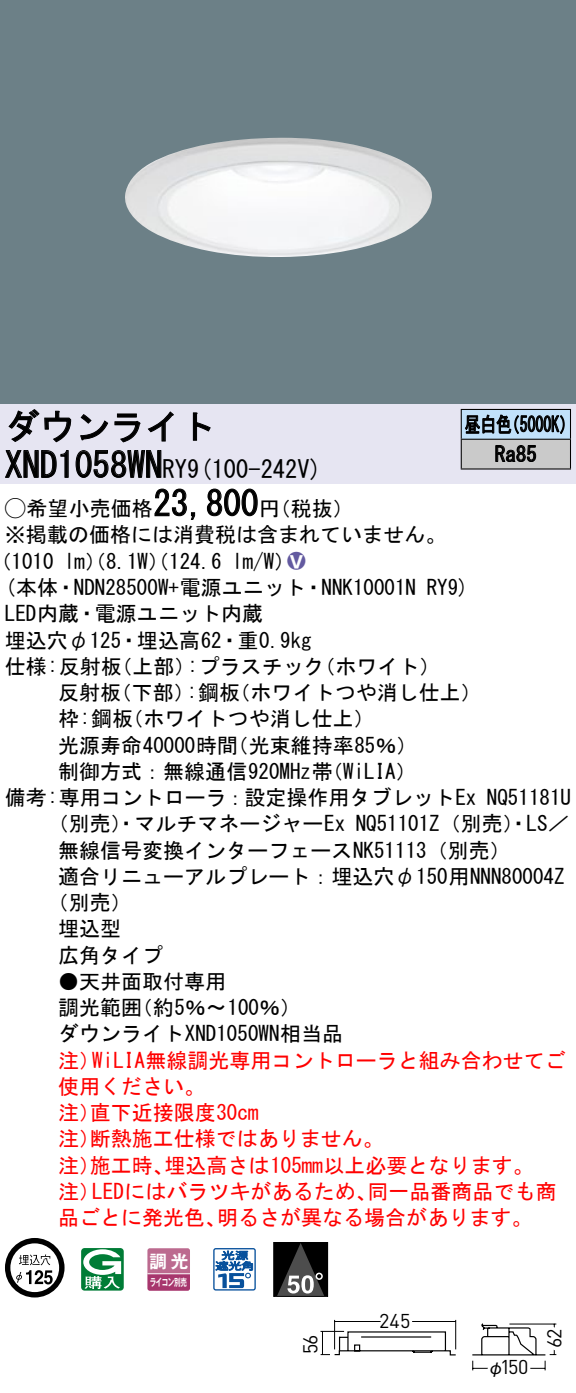
<style>
.page{position:relative;width:576px;height:1393px;background:#fff}
.page>*{position:absolute;margin:0;border:0;box-sizing:border-box;transform-origin:0 0}
.t1{font:35px "MS Gothic";color:#000}
.t2{font:24.5px "MS Gothic";color:#000}
.t3{font:21px/26.2px "MS Gothic";color:#000}
.t4{font:21px/26.2px "MS Gothic";color:#f00}
.t5{font:21px/29.8px "MS Gothic";color:#000;scale:.75 1}
.t6{font:21px "Ford Classification 1";color:#635aa0}
.t7{font:19.95px "DINOT";letter-spacing:-.02em;color:#000}
.t8{font:17.5px "Gothic MB101 Pro De Bold 90 pv RKSJ H";color:#fff}
.t9{font:17.5px "Gothic BBB Pro Medium 90 pv RKSJ H";color:#000}
.t10{font:10.15px "Gothic MB101 Pro De Bold 90 pv RKSJ H";letter-spacing:-.05em;color:#fff;scale:.65 1}
.s1{font-size:24.5px}
.s2{font-family:"Ford Classification 1"}
.s3{color:#fff}
</style>
<div class="page">
<div style="left:0;top:0;width:575px;height:404px;background:#6c8087"></div>
<img style="left:125px;top:138px;width:307px;height:119px">
<div style="left:0;top:404px;width:575px;height:79px;background:#e6e5f2"></div>
<svg style="left:8px;top:409px;width:64px;height:34px"></svg>
<svg style="left:80px;top:413px;width:60px;height:30px"></svg>
<svg style="left:147px;top:411px;width:26px;height:31px"></svg>
<svg style="left:192px;top:412px;width:19px;height:29px"></svg>
<svg style="left:5px;top:450px;width:64px;height:28px"></svg>
<svg style="left:75px;top:450px;width:87px;height:28px"></svg>
<svg style="left:154px;top:488px;width:42px;height:32px"></svg>
<svg style="left:207px;top:488px;width:51px;height:29px"></svg>
<svg style="left:5px;top:1238px;width:59px;height:59px"></svg>
<svg style="left:81px;top:1248px;width:43px;height:42px"></svg>
<svg style="left:147px;top:1248px;width:43px;height:43px;background:#b55a85"></svg>
<hr style="left:147px;top:1273px;width:43px;height:1px;background:#fff">
<svg style="left:213px;top:1248px;width:43px;height:42px"></svg>
<div style="left:273px;top:1242px;width:54px;height:54px;background:#000"></div>
<svg style="left:277px;top:1244px;width:47px;height:51px"></svg>
<div style="left:273px;top:1242px;width:55px;height:55px;border:1px solid #000"></div>
<div style="left:461px;top:409px;width:109px;height:30px;background:#c1e1fa"></div>
<div style="left:461px;top:439px;width:109px;height:30px;background:#cacaca"></div>
<hr style="left:460px;top:409px;width:110px;height:1px;background:#000">
<hr style="left:569px;top:410px;width:2px;height:29px;background:#000">
<hr style="left:460px;top:439px;width:110px;height:1px;background:#000">
<hr style="left:569px;top:440px;width:2px;height:28px;background:#000">
<hr style="left:460px;top:468px;width:110px;height:2px;background:#000">
<svg style="left:460px;top:410px;width:104px;height:58px"></svg>
<svg style="left:472px;top:1323px;width:85px;height:48px"></svg>
<svg style="left:320px;top:1319px;width:136px;height:37px"></svg>
<h1 class="t1" style="left:5px;top:409px;width:212px">ダウンライト</h1>
<p class="t2" style="left:187px;top:456px;width:136px">(9 100-242 (V</p>
<h1 class="t1" style="left:5px;top:447px;width:184px">XND1058WN<span class="s1">RY</span></h1>
<h1 class="t1" style="left:153px;top:486px;width:106px">23,800</h1>
<p class="t3" style="left:5px;top:495px;width:442px"><span class="s2">A</span>希望小売価格<br>※掲載の価格には消費税は含まれていません。</p>
<p class="t6" style="left:287px;top:550px;width:19px">2<span class="s3">8</span></p>
<p class="t3" style="left:259px;top:495px;width:96px">（円税抜(</p>
<p class="t3" style="left:232px;top:548px;width:64px">l m (W/</p>
<p class="t3" style="left:-9px;top:548px;width:65px">（1010</p>
<p class="t3" style="left:64px;top:548px;width:159px">lm）（8.1 ）（W 124.6</p>
<p class="t5" style="left:494px;top:409px;width:57px;text-indent:-30px">昼白色<br>Ra85</p>
<p class="t5" style="left:504px;top:409px;width:96px">（5000 (K</p>
<p class="t3" style="left:5px;top:574px;width:412px">(本体・NDN28500 +W 電源ユニット・NNK10001N</p>
<p class="t3" style="left:5px;top:600px;width:259px">LED内蔵・電源ユニット内蔵</p>
<p class="t3" style="left:5px;top:627px;width:308px">埋込穴φ125・埋込高62・重0.9kg</p>
<p class="t3" style="left:314px;top:653px;width:127px">（ホワイト(</p>
<p class="t3" style="left:426px;top:574px;width:44px">RY (9</p>
<p class="t3" style="left:187px;top:653px;width:139px">:プラスチック</p>
<p class="t3" style="left:5px;top:653px;width:118px">仕様:反射板</p>
<p class="t3" style="left:111px;top:653px;width:85px">（上部）</p>
<p class="t3" style="left:58px;top:679px;width:64px">反射板</p>
<p class="t3" style="left:111px;top:679px;width:85px">（下部）</p>
<p class="t3" style="left:187px;top:679px;width:55px">:鋼板</p>
<p class="t3" style="left:229px;top:679px;width:253px">（ホワイトつや消し仕上(</p>
<p class="t3" style="left:58px;top:705px;width:76px">枠:鋼板</p>
<p class="t3" style="left:122px;top:705px;width:253px">（ホワイトつや消し仕上(</p>
<p class="t3" style="left:58px;top:732px;width:181px">光源寿命40000時間</p>
<p class="t3" style="left:227px;top:732px;width:191px">（光束維持率85％(</p>
<p class="t3" style="left:58px;top:758px;width:276px">制御方式：無線通信920MHz帯</p>
<p class="t3" style="left:322px;top:758px;width:96px">（WiLIA(</p>
<p class="t3" style="left:355px;top:784px;width:215px;text-indent:-350px">備考:専用コントローラ：設定操作用タブレットEx<br>NQ51101 （Z 別売）・LS／</p>
<p class="t3" style="left:486px;top:784px;width:85px">NQ51181U</p>
<p class="t3" style="left:48px;top:810px;width:299px">（別売）・マルチマネージャーEx</p>
<p class="t3" style="left:58px;top:837px;width:454px">無線信号変換インターフェースNK51113（別売(</p>
<p class="t3" style="left:58px;top:863px;width:507px">適合リニューアルプレート：埋込穴φ150用NNN80004Z</p>
<p class="t3" style="left:48px;top:889px;width:85px">（別売(</p>
<p class="t3" style="left:58px;top:915px;width:64px">埋込型</p>
<p class="t3" style="left:58px;top:942px;width:106px">広角タイプ</p>
<p class="t3" style="left:132px;top:968px;width:171px;text-indent:-73px">●天井面取付専用<br>（約5％〜100％(</p>
<p class="t3" style="left:58px;top:994px;width:286px">調光範囲<br>ダウンライトXND1050WN相当品</p>
<p class="t4" style="left:92px;top:1047px;width:475px">WiLIA無線調光専用コントローラと組み合わせてご</p>
<p class="t4" style="left:58px;top:1047px;width:43px">注）</p>
<p class="t4" style="left:58px;top:1073px;width:148px">使用ください。</p>
<p class="t4" style="left:90px;top:1099px;width:170px">直下近接限度30cm</p>
<p class="t4" style="left:90px;top:1099px;width:295px;text-indent:-32px">注）<br>断熱施工仕様ではありません。</p>
<p class="t4" style="left:58px;top:1125px;width:43px">注）</p>
<p class="t4" style="left:164px;top:1152px;width:370px">埋込高さは105mm以上必要となります。</p>
<p class="t4" style="left:90px;top:1152px;width:85px">施工時、</p>
<p class="t4" style="left:58px;top:1152px;width:43px">注）</p>
<p class="t4" style="left:92px;top:1178px;width:286px">LEDにはバラツキがあるため、</p>
<p class="t4" style="left:367px;top:1178px;width:190px">同一品番商品でも商</p>
<p class="t4" style="left:58px;top:1178px;width:43px">注）</p>
<p class="t4" style="left:58px;top:1204px;width:169px">品ごとに発光色、</p>
<p class="t4" style="left:217px;top:1204px;width:317px">明るさが異なる場合があります。</p>
<p class="t8" style="left:149px;top:1246px;width:41px">調光</p>
<p class="t10" style="left:150px;top:1274px;width:59px">ライコン別売</p>
<p class="t7" style="left:296px;top:1354px;width:22px;rotate:-90deg">56</p>
<p class="t7" style="left:379px;top:1307px;width:33px">245</p>
<p class="t7" style="left:500px;top:1353px;width:30px">150</p>
<p class="t9" style="left:487px;top:1353px;width:19px">φ</p>
<p class="t7" style="left:540px;top:1348px;width:21px;rotate:-90deg">62</p>
</div>
